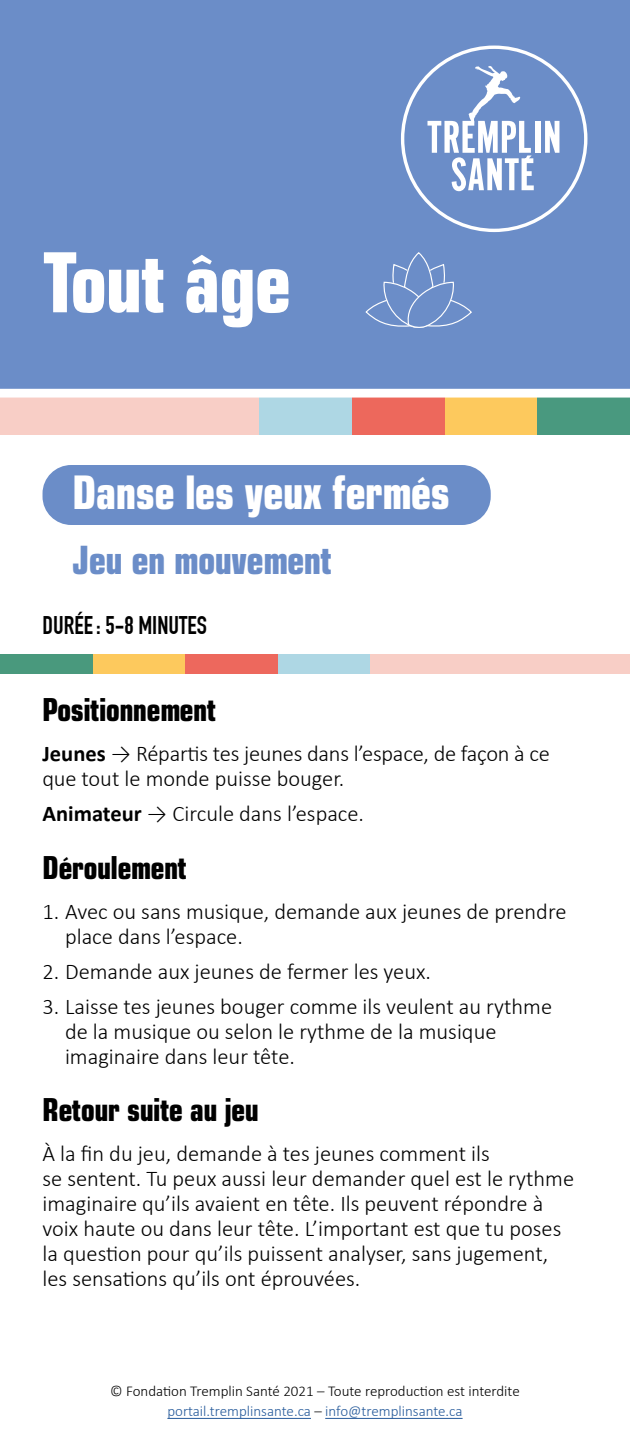
<style>
.page{position:relative;width:630px;height:1440px;background:#fff}
.page>*{position:absolute;margin:0;border:0;box-sizing:border-box;transform-origin:0 0}
.t1{font:700 85px "Eurostile Condensed BQ";color:#fff}
.t2{font:700 47.5px "Eurostile Condensed BQ";color:#fff}
.t3{font:700 40px "Eurostile Condensed BQ";color:#6b8dc8}
.t4{font:700 32.5px "Eurostile Condensed BQ";color:#000}
.t5{font:700 25px "DIN Condensed";color:#000}
.t6{font:300 22.5px/25px "Calibri";color:#000}
.t7{font:300 15px/20px "Calibri";color:#000;text-align:center}
.s1{font-weight:700}
.s2{color:#275b9b}
</style>
<div class="page">
<hr style="left:167px;top:1418px;width:144px;height:1px;background:#275b9b">
<hr style="left:325px;top:1418px;width:138px;height:1px;background:#275b9b">
<div style="left:0;top:0;width:630px;height:398px;background:#6b8dc8"></div>
<div style="left:537px;top:398px;width:93px;height:37px;background:#49997f"></div>
<div style="left:445px;top:398px;width:92px;height:37px;background:#fdc95d"></div>
<div style="left:352px;top:398px;width:93px;height:37px;background:#ed685c"></div>
<div style="left:259px;top:398px;width:93px;height:37px;background:#aed7e4"></div>
<div style="left:0;top:398px;width:259px;height:37px;background:#f8cec6"></div>
<div style="left:0;top:389px;width:630px;height:9px;background:#fff"></div>
<div style="left:535px;top:121px;width:6px;height:32px;background:#fff"></div>
<svg style="left:545px;top:121px;width:14px;height:32px"></svg>
<svg style="left:428px;top:66px;width:106px;height:125px"></svg>
<svg style="left:365px;top:252px;width:107px;height:76px"></svg>
<div style="left:43px;top:465px;width:448px;height:60px;background:#6b8dc8;border-radius:29px"></div>
<div style="left:0;top:654px;width:93px;height:20px;background:#49997d"></div>
<div style="left:93px;top:654px;width:92px;height:20px;background:#fdc95d"></div>
<div style="left:185px;top:654px;width:93px;height:20px;background:#ed685d"></div>
<div style="left:278px;top:654px;width:93px;height:20px;background:#aed7e4"></div>
<div style="left:371px;top:654px;width:259px;height:20px;background:#f8cec6"></div>
<h1 class="t1" style="left:43px;top:235px;width:250px">Tout âge</h1>
<h2 class="t2" style="left:73px;top:466px;width:379px">Danse les yeux fermés</h2>
<h3 class="t3" style="left:73px;top:537px;width:261px">Jeu en mouvement</h3>
<p class="t5" style="left:43px;top:610px;width:166px">DURÉE: 5-8 MINUTES</p>
<h3 class="t4" style="left:43px;top:692px;width:175px">Positionnement</h3>
<p class="t6" style="left:43px;top:741px;width:509px"><span class="s1">Jeunes</span> → Répartis tes jeunes dans l’espace, de façon à ce que tout le monde puisse bouger.</p>
<p class="t6" style="left:43px;top:801px;width:323px"><span class="s1">Animateur</span> → Circule dans l’espace.</p>
<h3 class="t4" style="left:43px;top:849px;width:146px">Déroulement</h3>
<p class="t6" style="left:65px;top:898px;width:503px;text-indent:-22px">1. Avec ou sans musique, demande aux jeunes de prendre place dans l’espace.</p>
<p class="t6" style="left:43px;top:958px;width:390px">2. Demande aux jeunes de fermer les yeux.</p>
<p class="t6" style="left:65px;top:993px;width:489px;text-indent:-22px">3. Laisse tes jeunes bouger comme ils veulent au rythme de la musique ou selon le rythme de la musique imaginaire dans leur tête.</p>
<h3 class="t4" style="left:43px;top:1092px;width:218px">Retour suite au jeu</h3>
<p class="t6" style="left:43px;top:1141px;width:533px">À la fin du jeu, demande à tes jeunes comment ils<br>se sentent. Tu peux aussi leur demander quel est le rythme imaginaire qu’ils avaient en tête. Ils peuvent répondre à voix haute ou dans leur tête. L’important est que tu poses la question pour qu’ils puissent analyser, sans jugement, les sensations qu’ils ont éprouvées.</p>
<p class="t7" style="left:110px;top:1381px;width:411px">© Fondation Tremplin Santé 2021 – Toute reproduction est interdite <span class="s2">portail.tremplinsante.ca</span> – <span class="s2">info@tremplinsante.ca</span></p>
</div>
